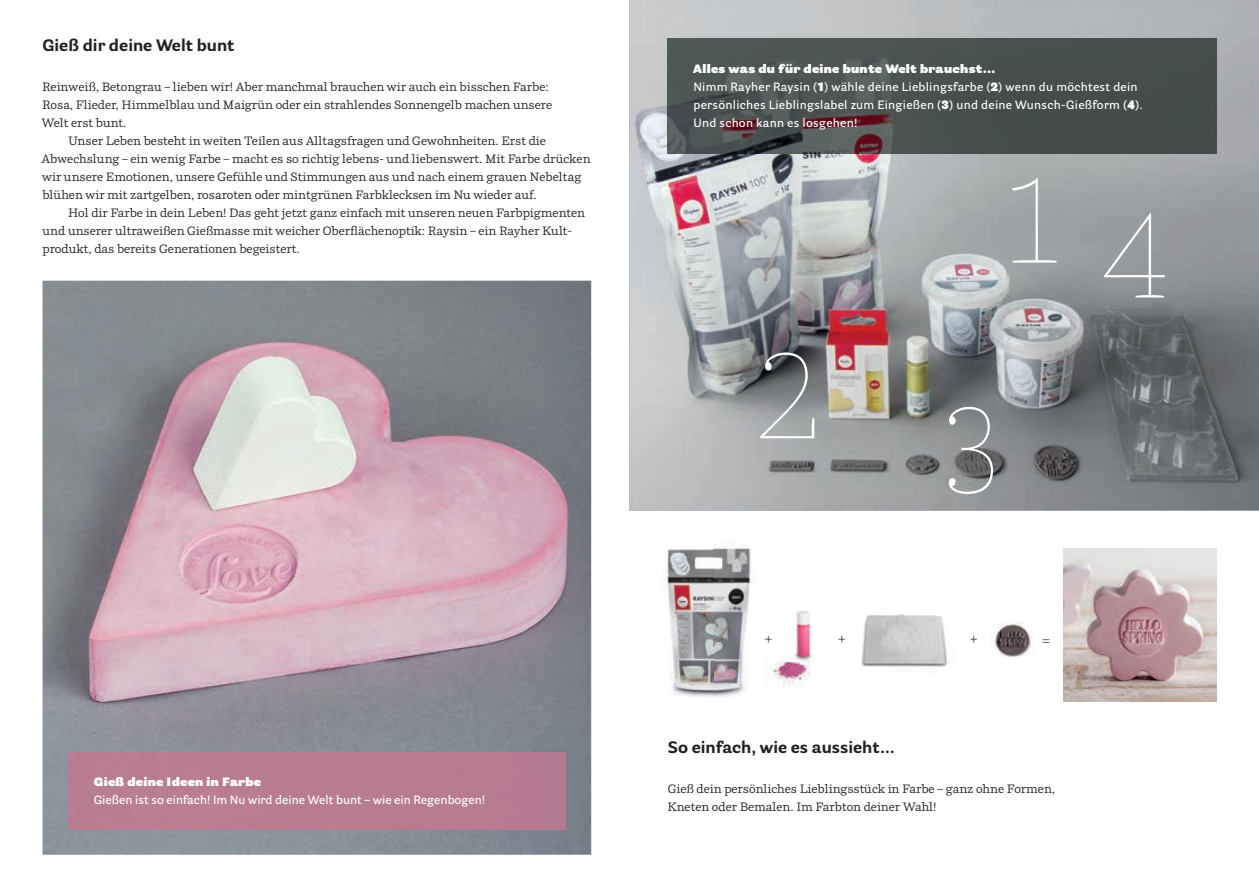
<style>
.page{position:relative;width:1259px;height:893px;background:#fff}
.page>*{position:absolute;margin:0;border:0;box-sizing:border-box;transform-origin:0 0}
.t1{font:100 120px "Parry Pro";color:#fff}
.t2{font:300 16.8px "Parry Grot Con Pro";color:#231f20}
.t3{font:700 16.5px "Parry Grotesque Pro";color:#231f20}
.t4{font:12px/18px "Parry Pro";color:#231f20}
.t5{font:600 12px/18px "Parry Grotesque Pro";letter-spacing:.02em;color:#fff}
.t6{font:600 12px "Parry Grotesque Pro";color:#fff}
.t7{font:900 12px "Parry Grotesque Pro";letter-spacing:.025em;color:#fff}
.s1{font-weight:900}
</style>
<div class="page">
<img style="left:629px;top:0;width:630px;height:510px">
<img style="left:43px;top:281px;width:548px;height:574px">
<img style="left:1063px;top:549px;width:153px;height:153px">
<img style="left:861px;top:614px;width:87px;height:57px">
<img style="left:995px;top:622px;width:38px;height:35px">
<img style="left:766px;top:652px;width:44px;height:35px">
<img style="left:796px;top:611px;width:15px;height:40px">
<img style="left:787px;top:651px;width:25px;height:10px">
<img style="left:629px;top:510px;width:84px;height:188px">
<img style="left:713px;top:510px;width:49px;height:187px">
<img style="left:629px;top:505px;width:133px;height:5px">
<img style="left:668px;top:38px;width:548px;height:115px">
<div style="left:68px;top:753px;width:498px;height:76px;background:#b87c91"></div>
<h3 class="t3" style="left:42px;top:33px;width:193px">Gieß dir deine Welt bunt</h3>
<p class="t4" style="left:42px;top:78px;width:512px">Reinweiß, Betongrau – lieben wir! Aber manchmal brauchen wir auch ein bisschen Farbe:<br>Rosa, Flieder, Himmelblau und Maigrün oder ein strahlendes Sonnengelb machen unsere<br>Welt erst bunt.</p>
<p class="t4" style="left:42px;top:132px;width:550px;text-indent:27px">Unser Leben besteht in weiten Teilen aus Alltagsfragen und Gewohnheiten. Erst die Abwechslung – ein wenig Farbe – macht es so richtig lebens- und liebenswert. Mit Farbe drücken wir unsere Emotionen, unsere Gefühle und Stimmungen aus und nach einem grauen Nebeltag blühen wir mit zartgelben, rosaroten oder mintgrünen Farbklecksen im Nu wieder auf.</p>
<p class="t4" style="left:42px;top:204px;width:544px;text-indent:26px">Hol dir Farbe in dein Leben! Das geht jetzt ganz einfach mit unseren neuen Farbpigmenten und unserer ultraweißen Gießmasse mit weicher Oberflächenoptik: Raysin – ein Rayher Kult&shy;produkt, das bereits Generationen begeistert.</p>
<p class="t7" style="left:94px;top:773px;width:169px">Gieß deine Ideen in Farbe</p>
<p class="t6" style="left:94px;top:791px;width:393px">Gießen ist so einfach! Im Nu wird deine Welt bunt – wie ein Regenbogen!</p>
<p class="t5" style="left:693px;top:60px;width:451px"><span class="s1">Alles was du für deine bunte Welt brauchst…<br></span>Nimm Rayher Raysin (<span class="s1">1</span>) wähle deine Lieblingsfarbe (<span class="s1">2</span>) wenn du möchtest dein persönliches Lieblingslabel zum Eingießen (<span class="s1">3</span>) und deine Wunsch-Gießform (<span class="s1">4</span>).<br>Und schon kann es losgehen!</p>
<h1 class="t1" style="left:753px;top:312px;width:74px">2</h1>
<h1 class="t1" style="left:998px;top:153px;width:175px">14</h1>
<h1 class="t1" style="left:935px;top:366px;width:74px">3</h1>
<h2 class="t2" style="left:764px;top:627px;width:10px">+</h2>
<h2 class="t2" style="left:969px;top:627px;width:10px">+</h2>
<h2 class="t2" style="left:1041px;top:629px;width:10px">=</h2>
<h2 class="t2" style="left:837px;top:627px;width:10px">+</h2>
<h3 class="t3" style="left:668px;top:735px;width:228px">So einfach, wie es aussieht…</h3>
<p class="t4" style="left:667px;top:780px;width:389px">Gieß dein persönliches Lieblingsstück in Farbe – ganz ohne Formen,<br>Kneten oder Bemalen. Im Farbton deiner Wahl!</p>
</div>
